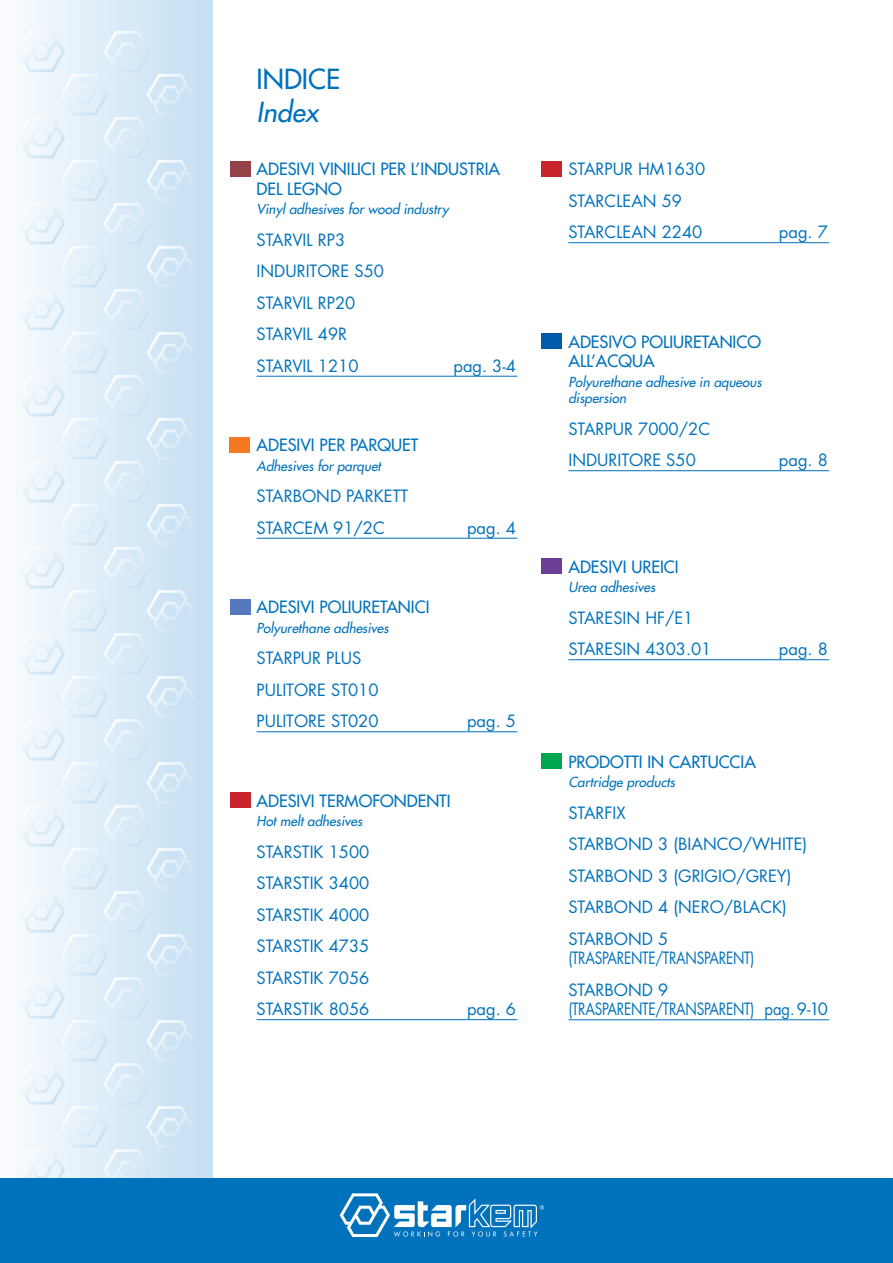
<style>
.page{position:relative;width:893px;height:1263px;background:#fff}
.page>*{position:absolute;margin:0;border:0;box-sizing:border-box;transform-origin:0 0}
.t1{font:500 27px "Futura Std";color:#0072bc}
.t2{font:italic 500 27px "Futura Std";color:#0072bc}
.t3{font:16.5px/31.5px "Futura Std";color:#0072bc}
.t4{font:500 16.5px/19.5px "Futura Std";color:#0072bc}
.t5{font:16.5px/31.5px "Futura Std";letter-spacing:-.02em;color:#0072bc;scale:.83 1}
.t6{font:italic 500 13.5px/16.5px "Futura Std";color:#0072bc}
</style>
<div class="page">
<hr style="left:892px;top:0;width:1px;height:1263px;background:#f8fafd">
<div style="left:0;top:0;width:26px;height:1263px;background:#fbfcfe"></div>
<div style="left:15px;top:0;width:28px;height:1263px;background:#f6fafd"></div>
<div style="left:32px;top:0;width:27px;height:1263px;background:#f2f8fc"></div>
<div style="left:44px;top:0;width:28px;height:1263px;background:#eef5fb"></div>
<div style="left:65px;top:0;width:28px;height:1263px;background:#e9f3fa"></div>
<div style="left:82px;top:0;width:27px;height:1263px;background:#e4f0f9"></div>
<div style="left:98px;top:0;width:28px;height:1263px;background:#e0eef8"></div>
<div style="left:115px;top:0;width:27px;height:1263px;background:#dbebf8"></div>
<div style="left:131px;top:0;width:28px;height:1263px;background:#d7e9f7"></div>
<div style="left:148px;top:0;width:28px;height:1263px;background:#d3e7f6"></div>
<div style="left:165px;top:0;width:27px;height:1263px;background:#cee4f5"></div>
<div style="left:181px;top:0;width:28px;height:1263px;background:#cae2f5"></div>
<div style="left:198px;top:0;width:14px;height:1263px;background:#c7e0f3"></div>
<img style="left:22px;top:35px;width:43px;height:37px">
<img style="left:65px;top:74px;width:43px;height:41px">
<img style="left:104px;top:31px;width:44px;height:41px">
<img style="left:146px;top:74px;width:45px;height:39px">
<img style="left:23px;top:122px;width:42px;height:36px">
<img style="left:65px;top:160px;width:43px;height:41px">
<img style="left:104px;top:117px;width:44px;height:41px">
<img style="left:146px;top:160px;width:45px;height:38px">
<img style="left:23px;top:208px;width:42px;height:36px">
<img style="left:65px;top:246px;width:43px;height:41px">
<img style="left:104px;top:203px;width:44px;height:41px">
<img style="left:146px;top:246px;width:45px;height:39px">
<img style="left:22px;top:294px;width:43px;height:36px">
<img style="left:65px;top:332px;width:43px;height:41px">
<img style="left:104px;top:289px;width:44px;height:41px">
<img style="left:146px;top:332px;width:45px;height:39px">
<img style="left:23px;top:380px;width:42px;height:36px">
<img style="left:65px;top:418px;width:43px;height:41px">
<img style="left:104px;top:375px;width:44px;height:41px">
<img style="left:146px;top:418px;width:45px;height:38px">
<img style="left:23px;top:466px;width:42px;height:36px">
<img style="left:65px;top:504px;width:43px;height:41px">
<img style="left:104px;top:461px;width:44px;height:41px">
<img style="left:146px;top:504px;width:44px;height:39px">
<img style="left:23px;top:552px;width:42px;height:36px">
<img style="left:65px;top:590px;width:43px;height:41px">
<img style="left:104px;top:547px;width:43px;height:41px">
<img style="left:146px;top:590px;width:44px;height:39px">
<img style="left:23px;top:638px;width:42px;height:36px">
<img style="left:65px;top:676px;width:43px;height:41px">
<img style="left:104px;top:633px;width:44px;height:41px">
<img style="left:146px;top:676px;width:45px;height:39px">
<img style="left:23px;top:724px;width:42px;height:36px">
<img style="left:65px;top:762px;width:43px;height:41px">
<img style="left:104px;top:719px;width:44px;height:41px">
<img style="left:146px;top:762px;width:44px;height:39px">
<img style="left:23px;top:810px;width:42px;height:36px">
<img style="left:65px;top:848px;width:43px;height:41px">
<img style="left:104px;top:805px;width:44px;height:41px">
<img style="left:146px;top:848px;width:44px;height:39px">
<img style="left:23px;top:896px;width:42px;height:36px">
<img style="left:65px;top:934px;width:43px;height:41px">
<img style="left:104px;top:891px;width:44px;height:41px">
<img style="left:146px;top:934px;width:45px;height:39px">
<img style="left:23px;top:982px;width:42px;height:36px">
<img style="left:65px;top:1020px;width:43px;height:41px">
<img style="left:104px;top:977px;width:44px;height:41px">
<img style="left:146px;top:1020px;width:44px;height:39px">
<img style="left:23px;top:1068px;width:42px;height:36px">
<img style="left:65px;top:1106px;width:43px;height:41px">
<img style="left:104px;top:1063px;width:44px;height:41px">
<img style="left:146px;top:1106px;width:44px;height:39px">
<img style="left:17px;top:1154px;width:48px;height:25px">
<img style="left:103px;top:1149px;width:48px;height:30px">
<div style="left:0;top:1179px;width:893px;height:84px;background:#0072bc"></div>
<svg style="left:340px;top:1193px;width:204px;height:44px"></svg>
<hr style="left:257px;top:376px;width:260px;height:1px;background:#0072bc">
<hr style="left:257px;top:538px;width:260px;height:1px;background:#0072bc">
<hr style="left:257px;top:731px;width:260px;height:1px;background:#0072bc">
<hr style="left:568px;top:242px;width:261px;height:1px;background:#0072bc">
<hr style="left:568px;top:470px;width:261px;height:1px;background:#0072bc">
<hr style="left:568px;top:659px;width:261px;height:1px;background:#0072bc">
<hr style="left:568px;top:1019px;width:261px;height:1px;background:#0072bc">
<div style="left:542px;top:162px;width:20px;height:15px;background:#c8242b"></div>
<div style="left:230px;top:162px;width:20px;height:15px;background:#944148"></div>
<div style="left:230px;top:437px;width:20px;height:15px;background:#f47921"></div>
<div style="left:230px;top:599px;width:20px;height:15px;background:#5679bd"></div>
<div style="left:230px;top:793px;width:20px;height:15px;background:#c8242b"></div>
<div style="left:542px;top:753px;width:20px;height:16px;background:#00a54f"></div>
<div style="left:542px;top:559px;width:20px;height:15px;background:#6b3e98"></div>
<div style="left:542px;top:334px;width:20px;height:15px;background:#015aaa"></div>
<hr style="left:257px;top:1019px;width:260px;height:1px;background:#0072bc">
<h1 class="t1" style="left:257px;top:62px;width:85px">INDICE</h1>
<h1 class="t2" style="left:257px;top:95px;width:63px">Index</h1>
<p class="t4" style="left:257px;top:159px;width:245px">ADESIVI VINILICI PER L’INDUSTRIA<br>DEL LEGNO</p>
<p class="t6" style="left:257px;top:201px;width:193px">Vinyl adhesives for wood industry</p>
<p class="t3" style="left:257px;top:224px;width:129px">STARVIL RP3<br>INDURITORE S50<br>STARVIL RP20<br>STARVIL 49R<br>STARVIL 1210</p>
<p class="t3" style="left:453px;top:350px;width:64px">pag. 3-4</p>
<p class="t4" style="left:257px;top:435px;width:163px">ADESIVI PER PARQUET</p>
<p class="t6" style="left:257px;top:458px;width:126px">Adhesives for parquet</p>
<p class="t3" style="left:257px;top:481px;width:153px">STARBOND PARKETT<br>STARCEM 91/2C</p>
<p class="t4" style="left:257px;top:597px;width:174px">ADESIVI POLIURETANICI</p>
<p class="t6" style="left:257px;top:620px;width:134px">Polyurethane adhesives</p>
<p class="t3" style="left:257px;top:643px;width:124px">STARPUR PLUS<br>PULITORE ST010<br>PULITORE ST020</p>
<p class="t3" style="left:467px;top:512px;width:50px">pag. 4</p>
<p class="t3" style="left:467px;top:706px;width:50px">pag. 5</p>
<p class="t4" style="left:257px;top:791px;width:196px">ADESIVI TERMOFONDENTI</p>
<p class="t6" style="left:257px;top:813px;width:107px">Hot melt adhesives</p>
<p class="t3" style="left:257px;top:836px;width:114px;text-align:justify">STARSTIK 1500<br>STARSTIK 3400<br>STARSTIK 4000<br>STARSTIK 4735<br>STARSTIK 7056<br>STARSTIK 8056</p>
<p class="t3" style="left:467px;top:994px;width:50px">pag. 6</p>
<p class="t3" style="left:568px;top:154px;width:138px">STARPUR HM1630<br>STARCLEAN 59<br>STARCLEAN 2240</p>
<p class="t3" style="left:779px;top:217px;width:50px">pag. 7</p>
<p class="t4" style="left:568px;top:332px;width:194px">ADESIVO POLIURETANICO<br>ALL’ACQUA</p>
<p class="t6" style="left:568px;top:374px;width:195px">Polyurethane adhesive in aqueous dispersion</p>
<p class="t3" style="left:568px;top:413px;width:143px">STARPUR 7000/2C<br>INDURITORE S50</p>
<p class="t3" style="left:779px;top:445px;width:50px">pag. 8</p>
<p class="t4" style="left:568px;top:557px;width:112px">ADESIVI UREICI</p>
<p class="t6" style="left:568px;top:579px;width:88px">Urea adhesives</p>
<p class="t3" style="left:568px;top:602px;width:145px">STARESIN HF/E1<br>STARESIN 4303.01</p>
<p class="t3" style="left:779px;top:634px;width:50px">pag. 8</p>
<p class="t4" style="left:568px;top:752px;width:189px">PRODOTTI IN CARTUCCIA</p>
<p class="t6" style="left:568px;top:774px;width:108px">Cartridge products</p>
<p class="t3" style="left:568px;top:797px;width:240px">STARFIX<br>STARBOND 3 (BIANCO/WHITE)<br>STARBOND 3 (GRIGIO/GREY)<br>STARBOND 4 (NERO/BLACK)<br>STARBOND 5</p>
<p class="t5" style="left:568px;top:943px;width:226px">(TRASPARENTE/TRANSPARENT)<br>STARBOND 9</p>
<p class="t5" style="left:568px;top:994px;width:314px">(TRASPARENTE/TRANSPARENT) pag. 9-10</p>
</div>
